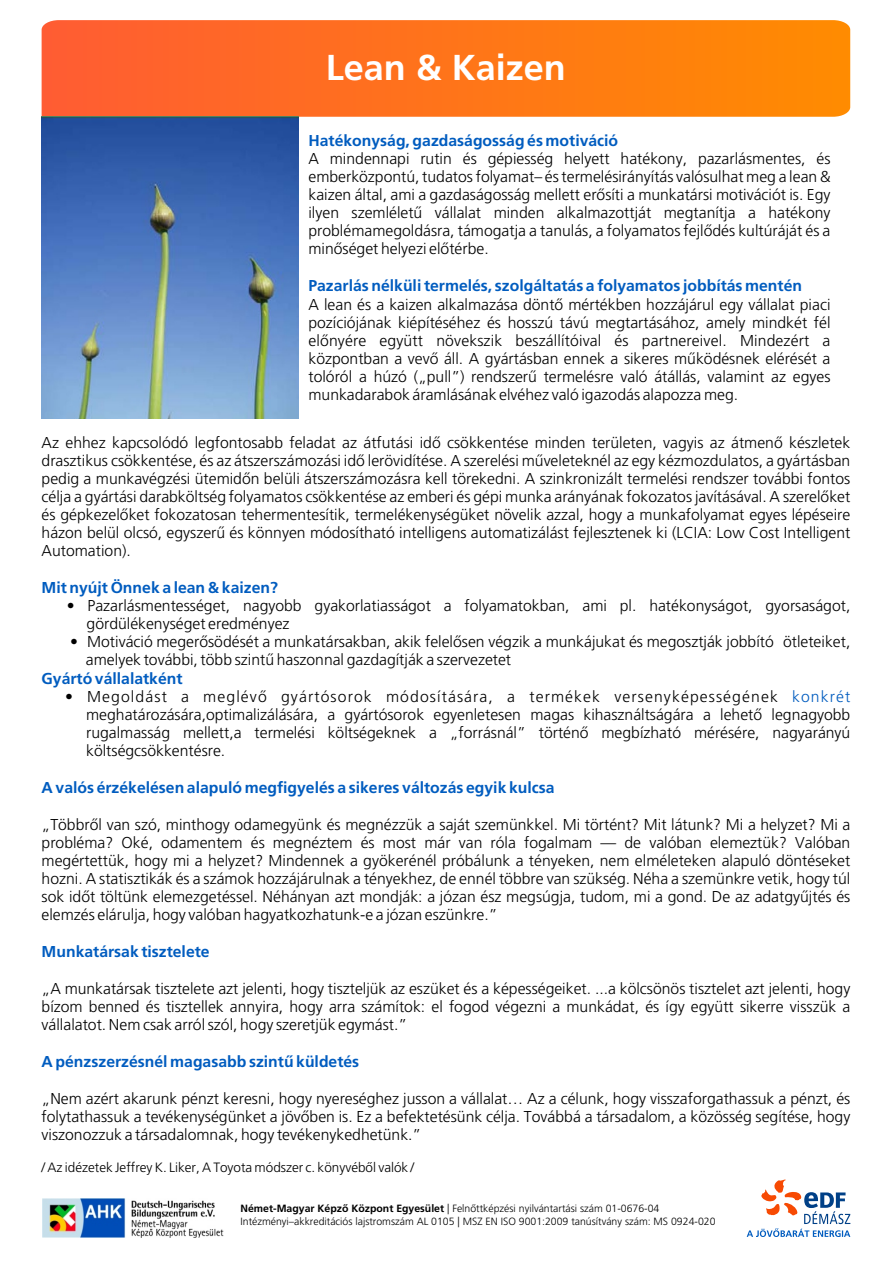
<style>
.page{position:relative;width:894px;height:1263px;background:#fff}
.page>*{position:absolute;margin:0;border:0;box-sizing:border-box;transform-origin:0 0}
.t1{font:300 36px "Frutiger CE45";color:#fff}
.t2{font:300 15.75px/18px "Frutiger CE45";color:#000;text-align:justify}
.t3{font:300 15.75px "Frutiger CE45";color:#005cbf}
.t4{font:300 15.75px "Frutiger CE45";letter-spacing:.07em;color:#005cbf}
.t5{font:300 13.5px "Frutiger CE45";color:#000}
.t6{font:300 10.5px/12.3px "Frutiger CE45";color:#000}
.s1{font-style:inherit}
</style>
<div class="page">
<svg style="left:42px;top:20px;width:808px;height:97px;background:#fe741a"></svg>
<img style="left:42px;top:117px;width:257px;height:301px">
<svg style="left:747px;top:1179px;width:103px;height:58px"></svg>
<img style="left:43px;top:1198px;width:181px;height:39px">
<h1 class="t1" style="left:326px;top:53px;width:242px">Lean &amp; Kaizen</h1>
<p class="t3" style="left:308px;top:134px;width:311px">Hatékonyság, gazdaságosság és motiváció</p>
<p class="t2" style="left:308px;top:151px;width:524px">A mindennapi rutin és gépiesség helyett hatékony, pazarlásmentes, és emberközpontú, tudatos folyamat– és termelésirányítás valósulhat meg a lean &amp; kaizen által, ami a gazdaságosság mellett erõsíti a munkatársi motivációt is. Egy ilyen szemléletû vállalat minden alkalmazottját megtanítja a hatékony problémamegoldásra, támogatja a tanulás, a folyamatos fejlõdés kultúráját és a minõséget helyezi elõtérbe.</p>
<p class="t3" style="left:308px;top:280px;width:495px">Pazarlás nélküli termelés, szolgáltatás a folyamatos jobbítás mentén</p>
<p class="t2" style="left:308px;top:296px;width:524px">A lean és a kaizen alkalmazása döntõ mértékben hozzájárul egy vállalat piaci pozíciójának kiépítéséhez és hosszú távú megtartásához, amely mindkét fél elõnyére együtt növekszik beszállítóival és partnereivel. Mindezért a központban a vevõ áll. A gyártásban ennek a sikeres mûködésnek elérését a tolóról a húzó („pull”) rendszerû termelésre való átállás, valamint az egyes munkadarabok áramlásának elvéhez való igazodás alapozza meg.</p>
<p class="t2" style="left:42px;top:435px;width:810px">Az ehhez kapcsolódó legfontosabb feladat az átfutási idõ csökkentése minden területen, vagyis az átmenõ készletek drasztikus csökkentése, és az átszerszámozási idõ lerövidítése. A szerelési mûveleteknél az egy kézmozdulatos, a gyártásban pedig a munkavégzési ütemidõn belüli átszerszámozásra kell törekedni. A szinkronizált termelési rendszer további fontos célja a gyártási darabköltség folyamatos csökkentése az emberi és gépi munka arányának fokozatos javításával. A szerelõket és gépkezelõket fokozatosan tehermentesítik, termelékenységüket növelik azzal, hogy a munkafolyamat egyes lépéseire házon belül olcsó, egyszerû és könnyen módosítható intelligens automatizálást fejlesztenek ki (LCIA: Low Cost Intelligent Automation).</p>
<p class="t3" style="left:42px;top:581px;width:238px">Mit nyújt Önnek a lean &amp; kaizen?</p>
<p class="t2" style="left:87px;top:598px;width:765px;text-indent:-20px">• Pazarlásmentességet, nagyobb gyakorlatiasságot a folyamatokban, ami pl. hatékonyságot, gyorsaságot, gördülékenységet eredményez</p>
<p class="t2" style="left:86px;top:634px;width:766px;text-indent:-16px">• Motiváció megerõsödését a munkatársakban, akik felelõsen végzik a munkájukat és megosztják jobbító ötleteiket, amelyek további, több szintû haszonnal gazdagítják a szervezetet</p>
<p class="t2" style="left:86px;top:689px;width:766px;text-align:left;text-indent:-21px">• Megoldást a meglévõ gyártósorok módosítására, a termékek versenyképességének meghatározására,optimalizálására, a gyártósorok egyenletesen magas kihasználtságára a lehetõ legnagyobb rugalmasság mellett,a termelési költségeknek a „forrásnál” történõ megbízható mérésére, nagyarányú költségcsökkentésre.</p>
<p class="t3" style="left:42px;top:672px;width:142px">Gyártó vállalatként</p>
<p class="t4" style="left:792px;top:690px;width:60px">konkrét</p>
<p class="t3" style="left:42px;top:781px;width:514px">A valós érzékelésen alapuló megfigyelés a sikeres változás egyik kulcsa</p>
<p class="t2" style="left:42px;top:817px;width:810px">„Többrõl van szó, minthogy odamegyünk és megnézzük a saját szemünkkel. Mi történt? Mit látunk? Mi a helyzet? Mi a probléma? Oké, odamentem és megnéztem és most már van róla fogalmam — de valóban elemeztük? Valóban megértettük, hogy mi a helyzet? Mindennek a gyökerénél próbálunk a tényeken, nem elméleteken alapuló döntéseket hozni. A statisztikák és a számok hozzájárulnak a tényekhez, de ennél többre van szükség. Néha a szemünkre vetik, hogy túl sok idõt töltünk elemezgetéssel. Néhányan azt mondják: a józan ész megsúgja, tudom, mi a gond. De az adatgyûjtés és elemzés elárulja, hogy valóban hagyatkozhatunk-e a józan eszünkre.”</p>
<p class="t3" style="left:42px;top:946px;width:170px">Munkatársak tisztelete</p>
<p class="t2" style="left:42px;top:981px;width:810px">„A munkatársak tisztelete azt jelenti, hogy tiszteljük az eszüket és a képességeiket. ...a kölcsönös tisztelet azt jelenti, hogy bízom benned és tisztellek annyira, hogy arra számítok: el fogod végezni a munkádat, és így együtt sikerre visszük a vállalatot. Nem csak arról szól, hogy szeretjük egymást.”</p>
<p class="t3" style="left:42px;top:1055px;width:319px">A pénzszerzésnél magasabb szintû küldetés</p>
<p class="t2" style="left:42px;top:1091px;width:810px">„Nem azért akarunk pénzt keresni, hogy nyereséghez jusson a vállalat… Az a célunk, hogy visszaforgathassuk a pénzt, és folytathassuk a tevékenységünket a jövõben is. Ez a befektetésünk célja. Továbbá a társadalom, a közösség segítése, hogy viszonozzuk a társadalomnak, hogy tevékenykedhetünk.”</p>
<p class="t5" style="left:42px;top:1161px;width:374px">/ Az idézetek Jeffrey K. Liker, A Toyota módszer c. könyvébõl valók /</p>
<p class="t6" style="left:241px;top:1203px;width:476px"><span class="s1">Német-Magyar Képzõ Központ Egyesület</span> | Felnõttképzési nyilvántartási szám 01-0676-04<br>Intézményi–akkreditációs lajstromszám AL 0105 | MSZ EN ISO 9001:2009 tanúsítvány szám: MS 0924-020</p>
</div>
